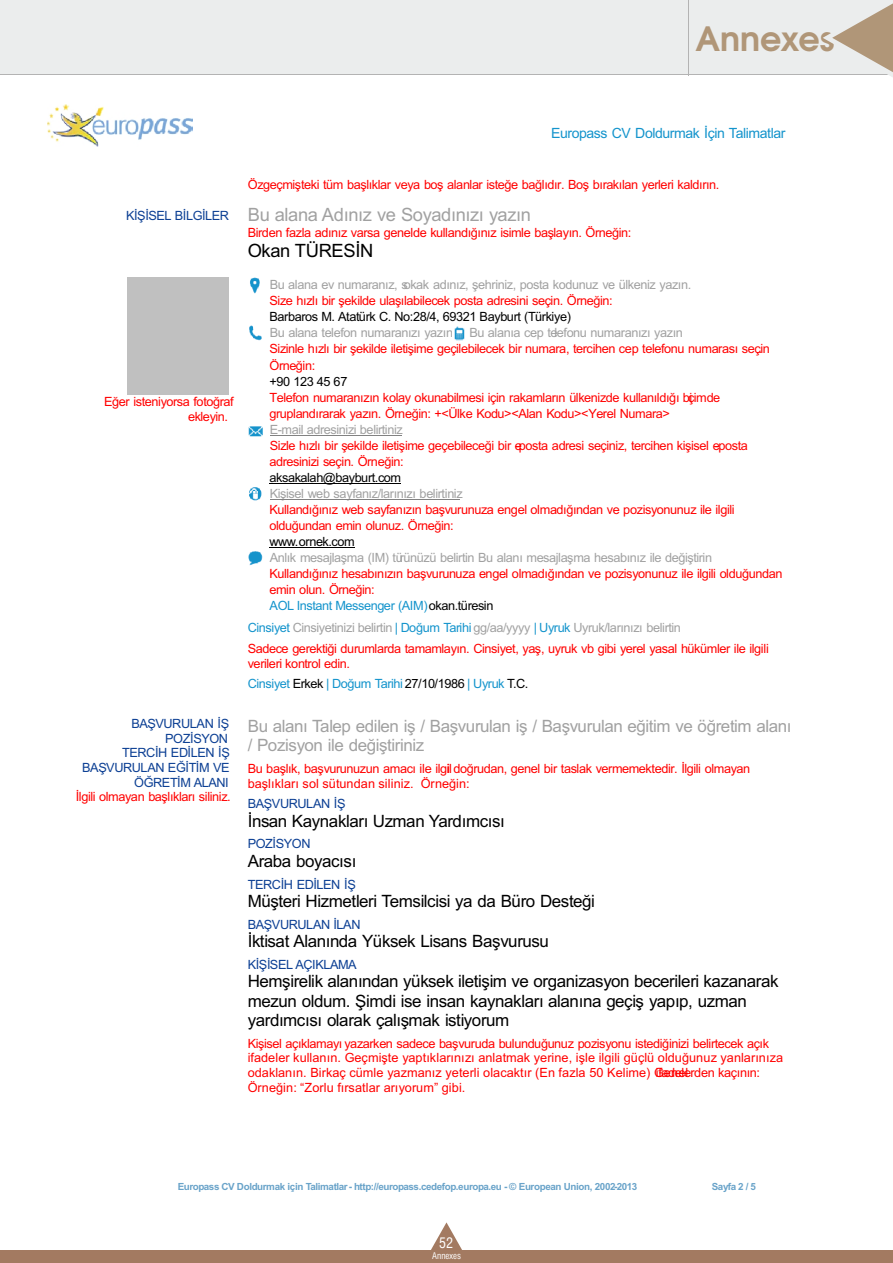
<style>
.page{position:relative;width:893px;height:1263px;background:#fff}
.page>*{position:absolute;margin:0;border:0;box-sizing:border-box;transform-origin:0 0}
.t1{font:700 33.45px "Te X Gyre Adventor";color:#b09678}
.t2{font:18.3px "Arial";letter-spacing:-.02em;color:#a1a1a1}
.t3{font:18.3px "Arial";letter-spacing:-.02em;color:#000}
.t4{font:16.95px/19.5px "Arial";letter-spacing:-.025em;color:#000}
.t5{font:16.95px/19.5px "Arial";letter-spacing:-.025em;color:#a1a1a1}
.t6{font:14.25px "Halvett Condensed";color:#fff}
.t7{font:14.1px "Arial";letter-spacing:-.03em;color:#1494cc}
.t8{font:12.75px/16px "Arial";letter-spacing:-.035em;color:#f00}
.t9{font:12.75px/14.7px "Arial";color:#f00}
.t10{font:12.75px "Arial";letter-spacing:-.035em;color:#a1a1a1}
.t11{font:12.75px/14.7px "Arial";letter-spacing:-.03em;color:#0d4094;text-align:right}
.t12{font:12.75px "Arial";letter-spacing:-.035em;color:#000}
.t13{font:12.75px/20.7px "Arial";letter-spacing:-.035em;color:#1494cc}
.t14{font:700 9.9px "Arial";letter-spacing:-.04em;color:#69a3c9}
.t15{font:9px "Halvett Condensed";color:#fff}
.s1{font-size:12.75px;color:#0d4094}
.s2{color:#1494cc}
.s3{color:#000}
.s4{color:#a1a1a1}
.s5{color:#f00}
</style>
<div class="page">
<img style="left:48px;top:105px;width:144px;height:42px">
<img style="left:454px;top:326px;width:11px;height:14px">
<hr style="left:270px;top:435px;width:131px;height:1px;background:#828282">
<hr style="left:270px;top:483px;width:131px;height:1px;background:#000">
<hr style="left:270px;top:499px;width:189px;height:1px;background:#828282">
<hr style="left:270px;top:547px;width:85px;height:1px;background:#000">
<img style="left:250px;top:277px;width:10px;height:16px">
<img style="left:249px;top:487px;width:13px;height:13px">
<img style="left:248px;top:551px;width:14px;height:14px">
<img style="left:248px;top:426px;width:14px;height:11px">
<img style="left:249px;top:326px;width:13px;height:14px">
<div style="left:0;top:0;width:893px;height:74px;background:#ebeded"></div>
<hr style="left:0;top:74px;width:893px;height:1px;background:#b3b3b3">
<svg style="left:832px;top:3px;width:61px;height:74px"></svg>
<hr style="left:688px;top:0;width:1px;height:75px;background:#b3b3b3">
<svg style="left:431px;top:1222px;width:31px;height:28px"></svg>
<div style="left:0;top:1250px;width:893px;height:13px;background:#a37a61"></div>
<h1 class="t1" style="left:695px;top:23px;width:141px">Annexes</h1>
<p class="t7" style="left:551px;top:128px;width:236px">Europass CV Doldurmak İçin Talimatlar</p>
<p class="t8" style="left:248px;top:177px;width:473px">Özgeçmişteki tüm başlıklar veya boş alanlar isteğe bağlıdır. Boş bırakılan yerleri kaldırın.</p>
<h2 class="t2" style="left:126px;top:208px;width:406px"><span class="s1">KİŞİSEL BİLGİLER</span> Bu alana Adınız ve Soyadınızı yazın</h2>
<p class="t8" style="left:248px;top:226px;width:385px">Birden fazla adınız varsa genelde kullandığınız isimle başlayın. Örneğin:</p>
<h2 class="t3" style="left:248px;top:244px;width:127px">Okan TÜRESİN</h2>
<p class="t8" style="left:188px;top:395px;width:47px;line-height:14.5px;text-indent:-84px">Eğer isteniyorsa fotoğraf ekleyin.</p>
<p class="t11" style="left:82px;top:717px;width:149px">BAŞVURULAN İŞ<br>POZİSYON<br>TERCİH EDİLEN İŞ<br>BAŞVURULAN EĞİTİM VE<br>ÖĞRETİM ALANI</p>
<p class="t8" style="left:76px;top:790px;width:156px">İlgili olmayan başlıkları siliniz.</p>
<p class="t10" style="left:270px;top:280px;width:423px">Bu alana ev numaranız, sokak adınız, şehriniz, posta kodunuz ve ülkeniz yazın.</p>
<p class="t8" style="left:270px;top:294px;width:345px">Size hızlı bir şekilde ulaşılabilecek posta adresini seçin. Örneğin:</p>
<p class="t12" style="left:270px;top:312px;width:303px">Barbaros M. Atatürk C. No:28/4, 69321 Bayburt (Türkiye)</p>
<p class="t10" style="left:270px;top:328px;width:185px">Bu alana telefon numaranızı yazın</p>
<p class="t10" style="left:469px;top:328px;width:215px">Bu alanıa cep telefonu numaranızı yazın</p>
<p class="t8" style="left:270px;top:342px;width:502px">Sizinle hızlı bir şekilde iletişime geçilebilecek bir numara, tercihen cep telefonu numarası seç. in<br>Örneğin:</p>
<p class="t12" style="left:270px;top:376px;width:80px">+90 123 45 67</p>
<p class="t8" style="left:270px;top:390px;width:452px">Telefon numaranızın kolay okunabilmesi için rakamların ülkenizde kullanıldığı bçi imde gruplandırarak yazın. Örneğin: +&lt;Ülke Kodu&gt;&lt;Alan Kodu&gt;&lt;Yerel Numara&gt;</p>
<p class="t10" style="left:270px;top:424px;width:134px">E-mail adresinizi belirtiniz</p>
<p class="t8" style="left:270px;top:439px;width:480px">Sizle hızlı bir şekilde iletişime geçebileceği bir e-posta adresi seçiniz, tercihen kişisel e-posta adresinizi seçin. Örneğin:</p>
<p class="t12" style="left:270px;top:473px;width:133px">aksakalah@bayburt.com</p>
<p class="t10" style="left:270px;top:489px;width:194px">Kişisel web sayfanız/larınızı belirtiniz</p>
<p class="t8" style="left:270px;top:503px;width:467px">Kullandığınız web sayfanızın başvurunuza engel olmadığından ve pozisyonunuz ile ilgili olduğundan emin olunuz. Örneğin:</p>
<p class="t12" style="left:270px;top:537px;width:87px">www.ornek.com</p>
<p class="t10" style="left:270px;top:553px;width:444px">Anlık mesajlaşma (IM) türünüzü belirtin Bu alanı mesajlaşma hesabınız ile değiştirin</p>
<p class="t8" style="left:270px;top:567px;width:514px">Kullandığınız hesabınızın başvurunuza engel olmadığından ve pozisyonunuz ile ilgili olduğundan emin olun. Örneğin:<br><span class="s2">AOL Instant Messenger (AIM)</span><span class="s3">okan.türesin</span></p>
<p class="t8" style="left:248px;top:619px;width:522px;line-height:20.7px"><span class="s2">Cinsiyet</span> <span class="s4">Cinsiyetinizi belirtin</span> <span class="s2">| Doğum Tarihi</span> <span class="s4">gg/aa/yyyy</span> <span class="s2">| Uyruk</span> <span class="s4">Uyruk/larınızı belirtin<br></span>Sadece gerektiği durumlarda tamamlayın. Cinsiyet, yaş, uyruk vb gibi yerel yasal hükümler ile ilgili</p>
<p class="t13" style="left:248px;top:654px;width:282px"><span class="s5">verileri kontrol edin.<br></span>Cinsiyet <span class="s3">Erkek</span> | Doğum Tarihi <span class="s3">27/10/1986</span> | Uyruk <span class="s3">T.C.</span></p>
<h3 class="t5" style="left:248px;top:718px;width:545px">Bu alanı Talep edilen iş / Başvurulan iş / Başvurulan eğitim ve öğretim alanı / Pozisyon ile değiştiriniz</h3>
<p class="t8" style="left:248px;top:762px;width:504px;line-height:14.5px">Bu başlık, başvurunuzun amacı ile ilgi dl oğrudan, genel bir taslak vermemektedir. İlgili olmayan başlıkları sol sütundan siliniz. Örneğin:</p>
<p class="t11" style="left:248px;top:798px;width:99px">BAŞVURULAN İŞ</p>
<h3 class="t4" style="left:248px;top:812px;width:259px">İnsan Kaynakları Uzman Yardımcısı</h3>
<p class="t11" style="left:248px;top:838px;width:64px">POZİSYON</p>
<h3 class="t4" style="left:248px;top:853px;width:110px">Araba boyacısı</h3>
<p class="t11" style="left:248px;top:878px;width:110px">TERCİH EDİLEN İŞ</p>
<h3 class="t4" style="left:248px;top:893px;width:349px">Müşteri Hizmetleri Temsilcisi ya da Büro Desteği</h3>
<p class="t11" style="left:248px;top:918px;width:114px">BAŞVURULAN İLAN</p>
<h3 class="t4" style="left:248px;top:933px;width:303px">İktisat Alanında Yüksek Lisans Başvurusu</h3>
<p class="t11" style="left:248px;top:958px;width:110px">KİŞİSEL AÇIKLAMA</p>
<h3 class="t4" style="left:248px;top:973px;width:532px">Hemşirelik alanından yüksek iletişim ve organizasyon becerileri kazanarak mezun oldum. Şimdi ise insan kaynakları alanına geçiş yapıp, uzman yardımcısı olarak çalışmak istiyorum</h3>
<p class="t9" style="left:248px;top:1037px;width:537px">Kişisel açıklamayı yazarken sadece başvuruda bulunduğunuz pozisyonu istediğinizi belirtecek açık ifadeler kullanın. Geçmişte yaptıklarınızı anlatmak yerine, işle ilgili güçlü olduğunuz yanlarınıza odaklanın. Birkaç cümle yazmanız yeterli olacaktır (En fazla 50 Kelime) Gifaendeellerden kaçının:<br>Örneğin: “Zorlu fırsatlar arıyorum” gibi.</p>
<p class="t14" style="left:178px;top:1183px;width:461px">Europass CV Doldurmak için Talimatlar- http://europass.cedefop.europa.eu - © European Union, 2002-2013</p>
<p class="t14" style="left:712px;top:1183px;width:46px">Sayfa 2 / 5</p>
<p class="t6" style="left:439px;top:1234px;width:16px">52</p>
<p class="t15" style="left:432px;top:1251px;width:30px">Annexes</p>
</div>
